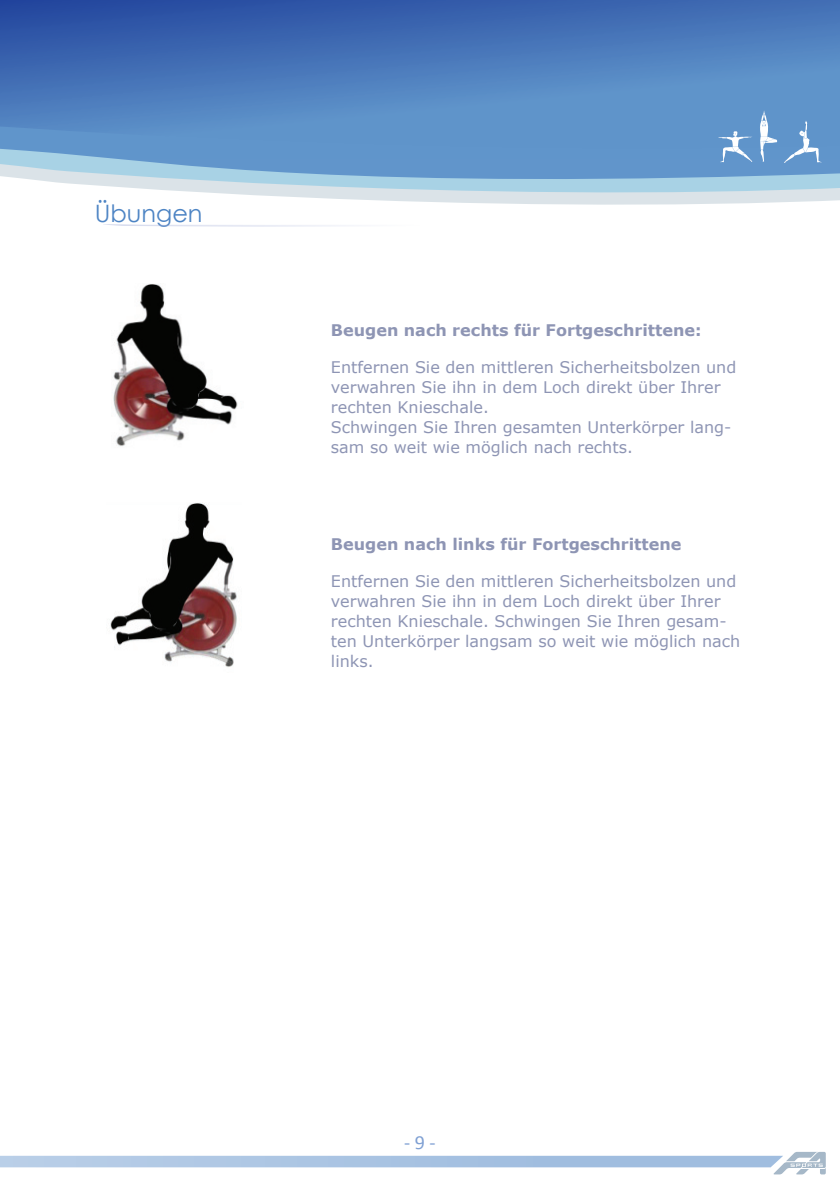
<style>
.page{position:relative;width:840px;height:1191px;background:#fff}
.page>*{position:absolute;margin:0;border:0;box-sizing:border-box;transform-origin:0 0}
.t1{font:24px "Century Gothic";color:#4d84c4}
.t2{font:20px "Calibri";color:#7fa0d3}
.t3{font:16px/20px "Verdana";color:#8e95b4}
.t4{font:700 16px "Verdana";color:#8e95b4}
</style>
<div class="page">
<svg style="left:0;top:1151px;width:825px;height:23px"></svg>
<svg style="left:237px;top:194px;width:602px;height:11px;fill:#dbe3e8"></svg>
<svg style="left:46px;top:181px;width:793px;height:13px;background:#c4dde8"></svg>
<svg style="left:0;top:151px;width:839px;height:30px;background:#7baad3"></svg>
<svg style="left:0;top:0;width:839px;height:151px;background:#4c7cbc"></svg>
<svg style="left:717px;top:131px;width:34px;height:31px"></svg>
<svg style="left:759px;top:111px;width:17px;height:51px"></svg>
<svg style="left:783px;top:121px;width:38px;height:42px;background:#77a4d2"></svg>
<svg style="left:104px;top:224px;width:242px;height:3px"></svg>
<img style="left:113px;top:284px;width:125px;height:163px">
<img style="left:110px;top:502px;width:127px;height:165px">
<h1 class="t1" style="left:95px;top:197px;width:109px">Übungen</h1>
<p class="t4" style="left:331px;top:320px;width:372px">Beugen nach rechts für Fortgeschrittene:</p>
<p class="t3" style="left:331px;top:357px;width:407px">Entfernen Sie den mittleren Sicherheitsbolzen und verwahren Sie ihn in dem Loch direkt über Ihrer rechten Knieschale.<br>Schwingen Sie Ihren gesamten Unterkörper lang&shy;sam so weit wie möglich nach rechts.</p>
<p class="t4" style="left:331px;top:534px;width:352px">Beugen nach links für Fortgeschrittene</p>
<p class="t3" style="left:331px;top:571px;width:410px">Entfernen Sie den mittleren Sicherheitsbolzen und verwahren Sie ihn in dem Loch direkt über Ihrer rechten Knieschale. Schwingen Sie Ihren gesam&shy;ten Unterkörper langsam so weit wie möglich nach links.</p>
<p class="t2" style="left:404px;top:1129px;width:33px">- 9 -</p>
</div>
